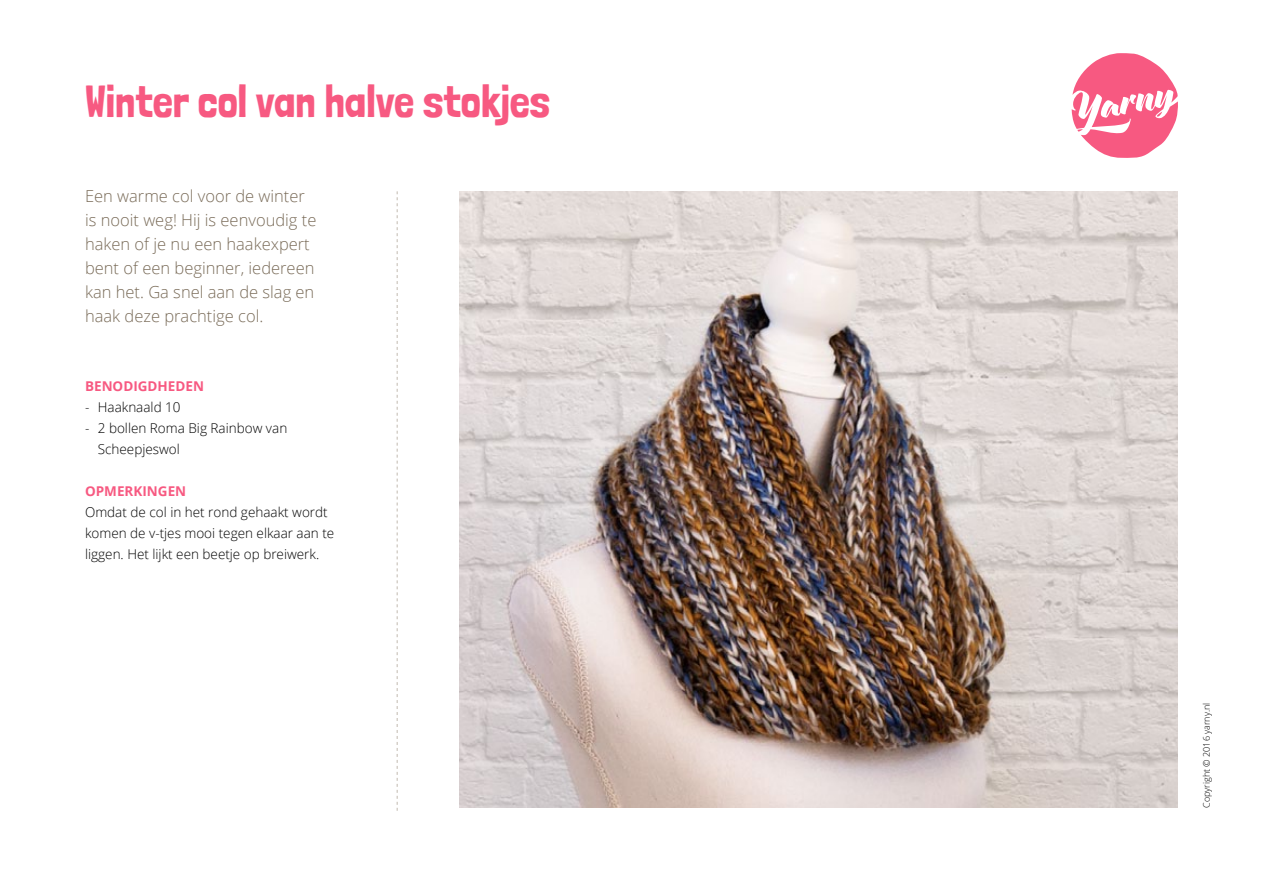
<style>
.page{position:relative;width:1263px;height:893px;background:#fff}
.page>*{position:absolute;margin:0;border:0;box-sizing:border-box;transform-origin:0 0}
.t1{font:45px "Londrina Solid";color:#f75981}
.t2{font:300 16.5px/24px "Open Sans";color:#796b58}
.t3{font:300 13.5px/21px "Open Sans";color:#000}
.t4{font:700 13.5px "Open Sans";color:#f75981}
.t5{font:300 9px "Open Sans";color:#000}
</style>
<div class="page">
<svg style="left:1071px;top:53px;width:107px;height:105px"></svg>
<svg style="left:397px;top:191px;width:1px;height:620px"></svg>
<img style="left:460px;top:191px;width:718px;height:617px">
<h1 class="t1" style="left:85px;top:75px;width:467px">Winter col van halve stokjes</h1>
<p class="t2" style="left:85px;top:183px;width:233px">Een warme col voor de winter is nooit weg! Hij is eenvoudig te haken of je nu een haakexpert bent of een beginner, iedereen kan het. Ga snel aan de slag en haak deze prachtige col.</p>
<p class="t4" style="left:85px;top:376px;width:120px">BENODIGDHEDEN</p>
<p class="t3" style="left:85px;top:396px;width:97px">- Haaknaald 10</p>
<p class="t3" style="left:98px;top:417px;width:191px;text-indent:-13px">- 2 bollen Roma Big Rainbow van<br>Scheepjeswol</p>
<p class="t4" style="left:85px;top:481px;width:103px">OPMERKINGEN</p>
<p class="t3" style="left:85px;top:501px;width:251px">Omdat de col in het rond gehaakt wordt komen de v-tjes mooi tegen elkaar aan te liggen. Het lijkt een beetje op breiwerk.</p>
<p class="t5" style="left:1200px;top:808px;width:107px;rotate:-90deg">Copyright © 2016 yarny.nl</p>
</div>
